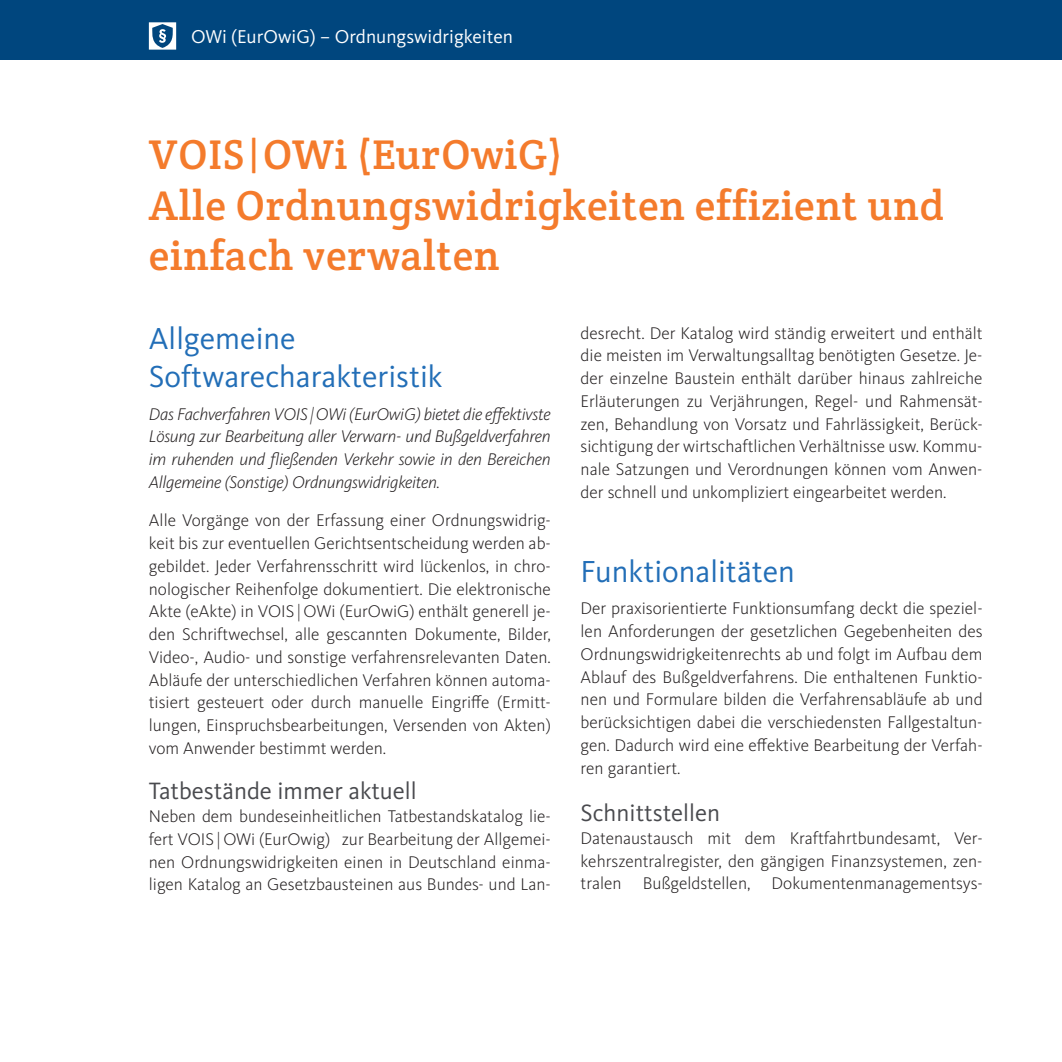
<style>
.page{position:relative;width:1062px;height:1062px;background:#fff}
.page>*{position:absolute;margin:0;border:0;box-sizing:border-box;transform-origin:0 0}
.t1{font:42px/50.4px "Crete Round";letter-spacing:.02em;color:#f47b2c}
.t2{font:31.5px/37.8px "Kievit OT";color:#226eb7}
.t3{font:24.5px "Kievit OT";color:#494a4e}
.t4{font:19.25px "Kievit OT";color:#fff}
.t5{font:300 17.5px/22.8px "Kievit OT";color:#231f20;text-align:justify}
.t6{font:italic 300 17.5px/22.8px "Kievit OT";letter-spacing:-.015em;color:#231f20;text-align:justify}
</style>
<div class="page">
<div style="left:0;top:0;width:1062px;height:60px;background:#00467e"></div>
<svg style="left:149px;top:22px;width:27px;height:28px"></svg>
<p class="t4" style="left:191px;top:25px;width:323px">OWi (EurOwiG) – Ordnungswidrigkeiten</p>
<h1 class="t1" style="left:149px;top:129px;width:797px">VOIS | OWi (EurOwiG)<br>Alle Ordnungswidrigkeiten effizient und einfach verwalten</h1>
<h2 class="t2" style="left:149px;top:319px;width:295px">Allgemeine<br>Softwarecharakteristik</h2>
<p class="t6" style="left:149px;top:402px;width:403px">Das Fachverfahren VOIS|OWi (EurOwiG) bietet die effektivste Lösung zur Bearbeitung aller Verwarn- und Bußgeldverfahren im ruhenden und fließenden Verkehr sowie in den Bereichen Allgemeine (Sonstige) Ordnungswidrigkeiten.</p>
<p class="t5" style="left:149px;top:509px;width:403px">Alle Vorgänge von der Erfassung einer Ordnungswidrig&shy;keit bis zur eventuellen Gerichtsentscheidung werden ab&shy;gebildet. Jeder Verfahrensschritt wird lückenlos, in chro&shy;nologischer Reihenfolge dokumentiert. Die elektronische Akte (eAkte) in VOIS |OWi (EurOwiG) enthält generell je&shy;den Schriftwechsel, alle gescannten Dokumente, Bilder, Video-, Audio- und sonstige verfahrensrelevanten Daten.<br>Abläufe der unterschiedlichen Verfahren können automa&shy;tisiert gesteuert oder durch manuelle Eingriffe (Ermitt&shy;lungen, Einspruchsbearbeitungen, Versenden von Akten) vom Anwender bestimmt werden.</p>
<h3 class="t3" style="left:149px;top:776px;width:269px">Tatbestände immer aktuell</h3>
<p class="t5" style="left:149px;top:804px;width:403px">Neben dem bundeseinheitlichen Tatbestandskatalog lie&shy;fert VOIS |OWi (EurOwig) zur Bearbeitung der Allgemei&shy;nen Ordnungswidrigkeiten einen in Deutschland einma&shy;ligen Katalog an Gesetzbausteinen aus Bundes- und Lan-</p>
<p class="t5" style="left:580px;top:321px;width:403px">desrecht. Der Katalog wird ständig erweitert und enthält die meisten im Verwaltungsalltag benötigten Gesetze. Je&shy;der einzelne Baustein enthält darüber hinaus zahlreiche Erläuterungen zu Verjährungen, Regel- und Rahmensät&shy;zen, Behandlung von Vorsatz und Fahrlässigkeit, Berück&shy;sichtigung der wirtschaftlichen Verhältnisse usw. Kommu&shy;nale Satzungen und Verordnungen können vom Anwen&shy;der schnell und unkompliziert eingearbeitet werden.</p>
<h2 class="t2" style="left:580px;top:552px;width:216px">Funktionalitäten</h2>
<p class="t5" style="left:580px;top:597px;width:403px">Der praxisorientierte Funktionsumfang deckt die speziel&shy;len Anforderungen der gesetzlichen Gegebenheiten des Ordnungswidrigkeitenrechts ab und folgt im Aufbau dem Ablauf des Bußgeldverfahrens. Die enthaltenen Funktio&shy;nen und Formulare bilden die Verfahrensabläufe ab und berücksichtigen dabei die verschiedensten Fallgestaltun&shy;gen. Dadurch wird eine effektive Bearbeitung der Verfah&shy;ren garantiert.</p>
<h3 class="t3" style="left:580px;top:798px;width:141px">Schnittstellen</h3>
<p class="t5" style="left:580px;top:826px;width:403px">Datenaustausch mit dem Kraftfahrtbundesamt, Ver&shy;kehrszentralregister, den gängigen Finanzsystemen, zen&shy;tralen Bußgeldstellen, Dokumentenmanagementsys-</p>
</div>
